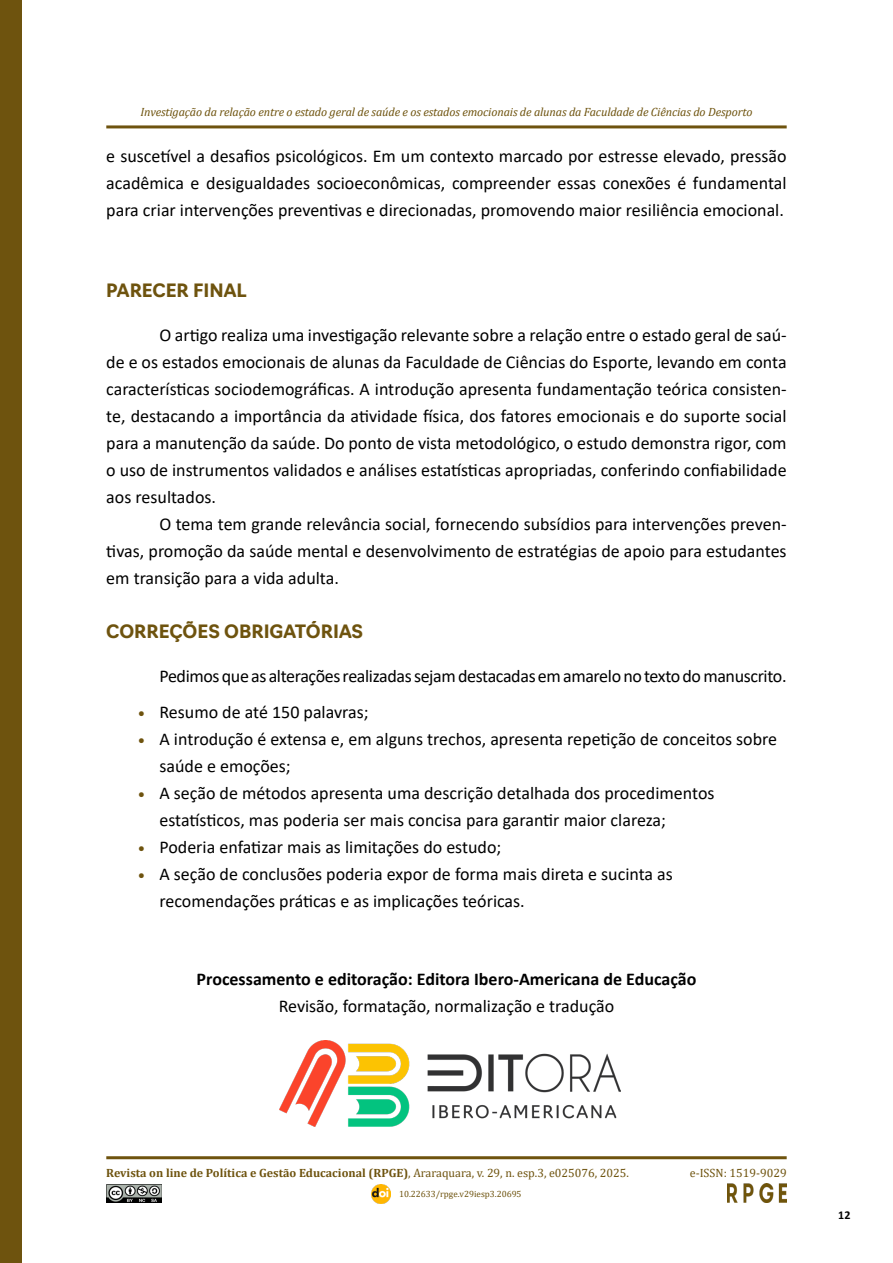
<style>
.page{position:relative;width:893px;height:1263px;background:#fff}
.page>*{position:absolute;margin:0;border:0;box-sizing:border-box;transform-origin:0 0}
.t1{font:18px/27px "Calibri";color:#000;text-align:justify}
.t2{font:18px "Calibri";letter-spacing:-.02em;color:#000}
.t3{font:700 18px "Calibri";color:#000}
.t4{font:700 18px "Navigo";color:#6e530e}
.t5{font:italic 12px "Cambria";letter-spacing:-.01em;color:#6e530e}
.t6{font:700 12px "Cambria";color:#6e530e}
.t7{font:12px "Cambria";color:#6e530e}
.t8{font:700 12px "Calibri";color:#000}
.t9{font:9px "Cambria";color:#6e530e}
.s1{font-weight:700;font-size:13.5px;color:#6e530e}
.s2{font-weight:400}
</style>
<div class="page">
<hr style="left:892px;top:0;width:1px;height:1263px;background:#6e530e">
<hr style="left:106px;top:1156px;width:681px;height:3px;background:#6e530e">
<hr style="left:106px;top:125px;width:681px;height:3px;background:#6e530e">
<img style="left:371px;top:1184px;width:20px;height:20px">
<img style="left:106px;top:1184px;width:55px;height:18px">
<div style="left:0;top:0;width:21px;height:1263px;background:#6e530e"></div>
<img style="left:727px;top:1183px;width:60px;height:19px">
<img style="left:280px;top:1040px;width:341px;height:87px">
<p class="t5" style="left:141px;top:103px;width:613px">Investigação da relação entre o estado geral de saúde e os estados emocionais de alunas da Faculdade de Ciências do Desporto</p>
<p class="t1" style="left:106px;top:142px;width:682px">e suscetível a desafios psicológicos. Em um contexto marcado por estresse elevado, pressão acadêmica e desigualdades socioeconômicas, compreender essas conexões é fundamental para criar intervenções preventivas e direcionadas, promovendo maior resiliência emocional.</p>
<p class="t4" style="left:106px;top:277px;width:142px">PARECER FINAL</p>
<p class="t1" style="left:106px;top:321px;width:682px;text-indent:53px">O artigo realiza uma investigação relevante sobre a relação entre o estado geral de saú&shy;de e os estados emocionais de alunas da Faculdade de Ciências do Esporte, levando em conta características sociodemográficas. A introdução apresenta fundamentação teórica consisten&shy;te, destacando a importância da atividade física, dos fatores emocionais e do suporte social para a manutenção da saúde. Do ponto de vista metodológico, o estudo demonstra rigor, com o uso de instrumentos validados e análises estatísticas apropriadas, conferindo confiabilidade aos resultados.</p>
<p class="t1" style="left:106px;top:510px;width:682px;text-indent:53px">O tema tem grande relevância social, fornecendo subsídios para intervenções preven&shy;tivas, promoção da saúde mental e desenvolvimento de estratégias de apoio para estudantes em transição para a vida adulta.</p>
<p class="t4" style="left:106px;top:618px;width:258px">CORREÇÕES OBRIGATÓRIAS</p>
<p class="t2" style="left:159px;top:664px;width:629px">Pedimos que as alterações realizadas sejam destacadas em amarelo no texto do manuscrito.</p>
<p class="t1" style="left:138px;top:698px;width:232px"><span class="s1">•</span> Resumo de até 150 palavras;</p>
<p class="t1" style="left:159px;top:725px;width:619px;text-indent:-21px"><span class="s1">•</span> A introdução é extensa e, em alguns trechos, apresenta repetição de conceitos sobre saúde e emoções;</p>
<p class="t1" style="left:159px;top:779px;width:557px;text-indent:-21px"><span class="s1">•</span> A seção de métodos apresenta uma descrição detalhada dos procedimentos estatísticos, mas poderia ser mais concisa para garantir maior clareza;</p>
<p class="t1" style="left:138px;top:833px;width:365px"><span class="s1">•</span> Poderia enfatizar mais as limitações do estudo;</p>
<p class="t1" style="left:159px;top:860px;width:515px;text-indent:-21px"><span class="s1">•</span> A seção de conclusões poderia expor de forma mais direta e sucinta as recomendações práticas e as implicações teóricas.</p>
<p class="t3" style="left:197px;top:966px;width:501px">Processamento e editoração: Editora Ibero-Americana de Educação</p>
<p class="t1" style="left:279px;top:992px;width:337px">Revisão, formatação, normalização e tradução</p>
<p class="t6" style="left:106px;top:1164px;width:524px">Revista on line de Política e Gestão Educacional (RPGE)<span class="s2">, Araraquara, v. 29, n. esp.3, e025076, 2025.</span></p>
<p class="t9" style="left:399px;top:1189px;width:124px">10.22633/rpge.v29iesp3.20695</p>
<p class="t7" style="left:690px;top:1165px;width:98px">e-ISSN: 1519-9029</p>
<p class="t8" style="left:838px;top:1206px;width:14px">12</p>
</div>
